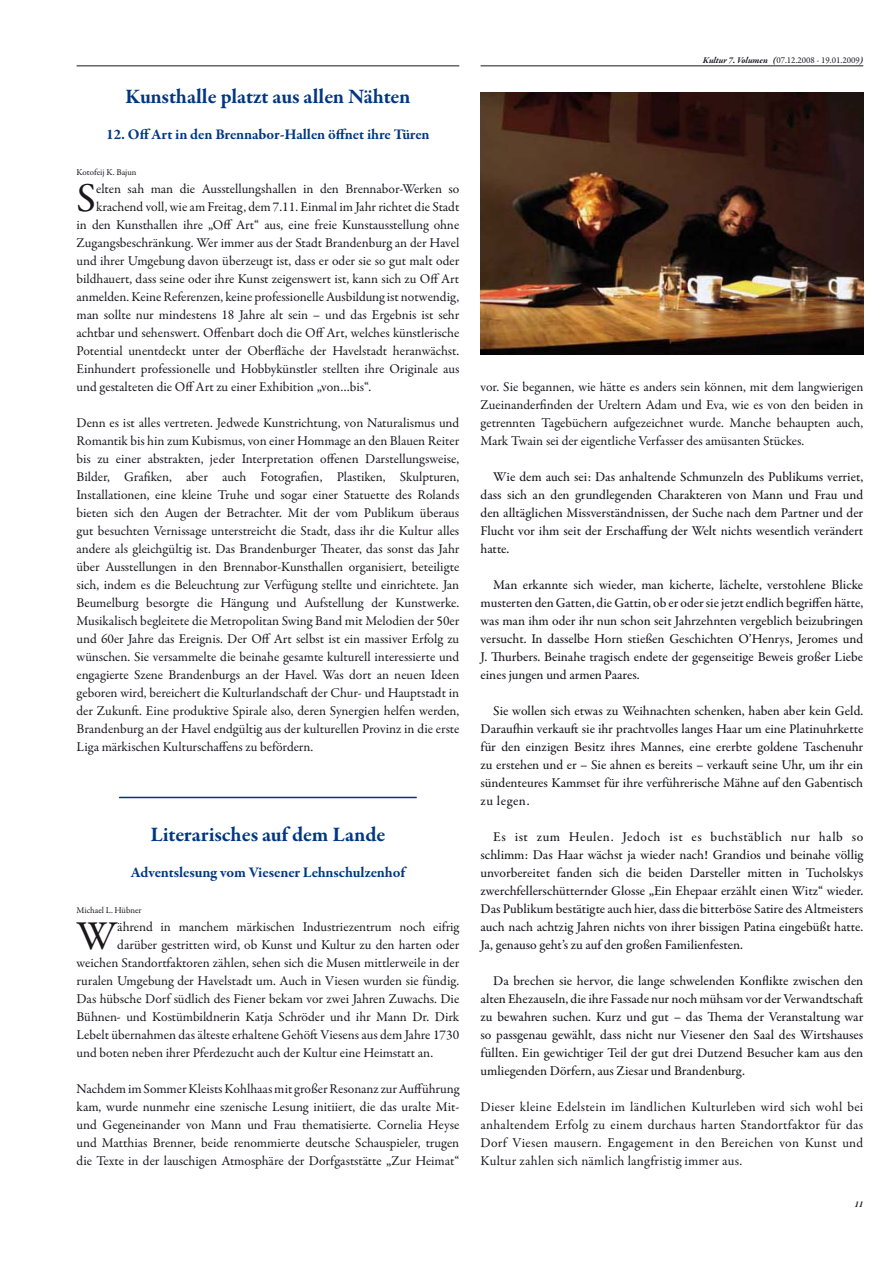
<style>
.page{position:relative;width:893px;height:1263px;background:#fff}
.page>*{position:absolute;margin:0;border:0;box-sizing:border-box;transform-origin:0 0}
.t1{font:41.25px "Garamond Premr Pro";color:#1a171c}
.t2{font:700 21px "Garamond Premr Pro";letter-spacing:-.01em;color:#003782}
.t3{font:700 15px "Garamond Premr Pro";letter-spacing:-.005em;color:#003782}
.t4{font:13.5px/18px "Garamond Premr Pro";color:#1a171c;text-align:justify}
.t5{font:500 13.5px/18px "Garamond Premr Pro";color:#1a171c;text-align:justify}
.t6{font:9px "Garamond Premr Pro";color:#1a171c}
.t7{font:italic 700 9px "Garamond Premr Pro";color:#1a171c}
.s1{font-weight:700;font-style:italic}
</style>
<div class="page">
<hr style="left:77px;top:65px;width:382px;height:1px;background:#1a171c">
<hr style="left:480px;top:65px;width:383px;height:1px;background:#1a171c">
<hr style="left:119px;top:797px;width:298px;height:1px;background:#003782">
<img style="left:480px;top:93px;width:383px;height:262px">
<h2 class="t2" style="left:125px;top:88px;width:287px">Kunsthalle platzt aus allen Nähten</h2>
<p class="t3" style="left:106px;top:128px;width:325px">12. Off Art in den Brennabor-Hallen öffnet ihre Türen</p>
<p class="t6" style="left:77px;top:168px;width:61px">Kotofeij K. Bajun</p>
<h1 class="t1" style="left:77px;top:181px;width:21px">S</h1>
<p class="t4" style="left:96px;top:181px;width:365px">elten sah man die Ausstellungshallen in den Brennabor-Werken so</p>
<p class="t4" style="left:96px;top:199px;width:365px">krachend voll, wie am Freitag, dem 7.11. Einmal im Jahr richtet die Stadt</p>
<p class="t4" style="left:77px;top:217px;width:384px">in den Kunsthallen ihre „Off Art“ aus, eine freie Kunstausstellung ohne</p>
<p class="t4" style="left:77px;top:235px;width:384px">Zugangsbeschränkung. Wer immer aus der Stadt Brandenburg an der Havel</p>
<p class="t4" style="left:77px;top:253px;width:384px">und ihrer Umgebung davon überzeugt ist, dass er oder sie so gut malt oder</p>
<p class="t4" style="left:77px;top:271px;width:384px">bildhauert, dass seine oder ihre Kunst zeigenswert ist, kann sich zu Off Art</p>
<p class="t4" style="left:77px;top:289px;width:384px">anmelden. Keine Referenzen, keine professionelle Ausbildung ist notwendig,</p>
<p class="t4" style="left:77px;top:307px;width:384px">man sollte nur mindestens 18 Jahre alt sein – und das Ergebnis ist sehr</p>
<p class="t4" style="left:77px;top:325px;width:384px">achtbar und sehenswert. Offenbart doch die Off Art, welches künstlerische</p>
<p class="t4" style="left:77px;top:343px;width:384px">Potential unentdeckt unter der Oberfläche der Havelstadt heranwächst.</p>
<p class="t4" style="left:77px;top:361px;width:384px">Einhundert professionelle und Hobbykünstler stellten ihre Originale aus</p>
<p class="t4" style="left:77px;top:379px;width:296px">und gestalteten die Off Art zu einer Exhibition „von…bis“.</p>
<p class="t4" style="left:77px;top:415px;width:384px">Denn es ist alles vertreten. Jedwede Kunstrichtung, von Naturalismus und Romantik bis hin zum Kubismus, von einer Hommage an den Blauen Reiter bis zu einer abstrakten, jeder Interpretation offenen Darstellungsweise, Bilder, Grafiken, aber auch Fotografien, Plastiken, Skulpturen, Installationen, eine kleine Truhe und sogar einer Statuette des Rolands bieten sich den Augen der Betrachter. Mit der vom Publikum überaus gut besuchten Vernissage unterstreicht die Stadt, dass ihr die Kultur alles andere als gleichgültig ist. Das Brandenburger Theater, das sonst das Jahr über Ausstellungen in den Brennabor-Kunsthallen organisiert, beteiligte sich, indem es die Beleuchtung zur Verfügung stellte und einrichtete. Jan Beumelburg besorgte die Hängung und Aufstellung der Kunstwerke.<br>Musikalisch begleitete die Metropolitan Swing Band mit Melodien der 50er und 60er Jahre das Ereignis. Der Off Art selbst ist ein massiver Erfolg zu wünschen. Sie versammelte die beinahe gesamte kulturell interessierte und engagierte Szene Brandenburgs an der Havel. Was dort an neuen Ideen geboren wird, bereichert die Kulturlandschaft der Chur- und Hauptstadt in der Zukunft. Eine produktive Spirale also, deren Synergien helfen werden, Brandenburg an der Havel endgültig aus der kulturellen Provinz in die erste Liga märkischen Kulturschaffens zu befördern.</p>
<h2 class="t2" style="left:151px;top:826px;width:236px">Literarisches auf dem Lande</h2>
<p class="t3" style="left:131px;top:866px;width:276px">Adventslesung vom Viesener Lehnschulzenhof</p>
<p class="t6" style="left:77px;top:906px;width:67px">Michael L. Hübner</p>
<h1 class="t1" style="left:77px;top:919px;width:42px">W</h1>
<p class="t4" style="left:117px;top:919px;width:343px">ährend in manchem märkischen Industriezentrum noch eifrig</p>
<p class="t4" style="left:117px;top:937px;width:343px">darüber gestritten wird, ob Kunst und Kultur zu den harten oder</p>
<p class="t4" style="left:77px;top:955px;width:384px">weichen Standortfaktoren zählen, sehen sich die Musen mittlerweile in der</p>
<p class="t4" style="left:77px;top:973px;width:384px">ruralen Umgebung der Havelstadt um. Auch in Viesen wurden sie fündig.</p>
<p class="t4" style="left:77px;top:991px;width:384px">Das hübsche Dorf südlich des Fiener bekam vor zwei Jahren Zuwachs. Die</p>
<p class="t4" style="left:77px;top:1009px;width:384px">Bühnen- und Kostümbildnerin Katja Schröder und ihr Mann Dr. Dirk</p>
<p class="t4" style="left:77px;top:1027px;width:384px">Lebelt übernahmen das älteste erhaltene Gehöft Viesens aus dem Jahre 1730</p>
<p class="t4" style="left:77px;top:1045px;width:358px">und boten neben ihrer Pferdezucht auch der Kultur eine Heimstatt an.</p>
<p class="t4" style="left:77px;top:1081px;width:384px">Nachdem im Sommer Kleists Kohlhaas mit großer Resonanz zur Aufführung kam, wurde nunmehr eine szenische Lesung initiiert, die das uralte Mit&shy;und Gegeneinander von Mann und Frau thematisierte. Cornelia Heyse und Matthias Brenner, beide renommierte deutsche Schauspieler, trugen die Texte in der lauschigen Atmosphäre der Dorfgaststätte „Zur Heimat“</p>
<p class="t6" style="left:703px;top:56px;width:162px"><span class="s1">Kultur 7. Volumen (</span>07.12.2008 - 19.01.2009<span class="s1">)</span></p>
<p class="t4" style="left:480px;top:379px;width:384px">vor. Sie begannen, wie hätte es anders sein können, mit dem langwierigen Zueinanderfinden der Ureltern Adam und Eva, wie es von den beiden in getrennten Tagebüchern aufgezeichnet wurde. Manche behaupten auch, Mark Twain sei der eigentliche Verfasser des amüsanten Stückes.</p>
<p class="t5" style="left:480px;top:469px;width:384px;text-indent:13px">Wie dem auch sei: Das anhaltende Schmunzeln des Publikums verriet, dass sich an den grundlegenden Charakteren von Mann und Frau und den alltäglichen Missverständnissen, der Suche nach dem Partner und der Flucht vor ihm seit der Erschaffung der Welt nichts wesentlich verändert hatte.</p>
<p class="t5" style="left:480px;top:577px;width:384px;text-indent:13px">Man erkannte sich wieder, man kicherte, lächelte, verstohlene Blicke musterten den Gatten, die Gattin, ob er oder sie jetzt endlich begriffen hätte, was man ihm oder ihr nun schon seit Jahrzehnten vergeblich beizubringen versucht. In dasselbe Horn stießen Geschichten O’Henrys, Jeromes und J. Thurbers. Beinahe tragisch endete der gegenseitige Beweis großer Liebe eines jungen und armen Paares.</p>
<p class="t5" style="left:480px;top:703px;width:384px;text-indent:13px">Sie wollen sich etwas zu Weihnachten schenken, haben aber kein Geld.<br>Daraufhin verkauft sie ihr prachtvolles langes Haar um eine Platinuhrkette für den einzigen Besitz ihres Mannes, eine ererbte goldene Taschenuhr zu erstehen und er – Sie ahnen es bereits – verkauft seine Uhr, um ihr ein sündenteures Kammset für ihre verführerische Mähne auf den Gabentisch zu legen.</p>
<p class="t5" style="left:480px;top:829px;width:384px;text-indent:13px">Es ist zum Heulen. Jedoch ist es buchstäblich nur halb so schlimm: Das Haar wächst ja wieder nach! Grandios und beinahe völlig unvorbereitet fanden sich die beiden Darsteller mitten in Tucholskys zwerchfellerschütternder Glosse „Ein Ehepaar erzählt einen Witz“ wieder.<br>Das Publikum bestätigte auch hier, dass die bitterböse Satire des Altmeisters auch nach achtzig Jahren nichts von ihrer bissigen Patina eingebüßt hatte.<br>Ja, genauso geht’s zu auf den großen Familienfesten.</p>
<p class="t5" style="left:480px;top:973px;width:384px;text-indent:13px">Da brechen sie hervor, die lange schwelenden Konflikte zwischen den alten Ehezauseln, die ihre Fassade nur noch mühsam vor der Verwandtschaft zu bewahren suchen. Kurz und gut – das Thema der Veranstaltung war so passgenau gewählt, dass nicht nur Viesener den Saal des Wirtshauses füllten. Ein gewichtiger Teil der gut drei Dutzend Besucher kam aus den umliegenden Dörfern, aus Ziesar und Brandenburg.</p>
<p class="t4" style="left:480px;top:1099px;width:384px">Dieser kleine Edelstein im ländlichen Kulturleben wird sich wohl bei anhaltendem Erfolg zu einem durchaus harten Standortfaktor für das Dorf Viesen mausern. Engagement in den Bereichen von Kunst und Kultur zahlen sich nämlich langfristig immer aus.</p>
<p class="t7" style="left:854px;top:1201px;width:10px">11</p>
</div>
